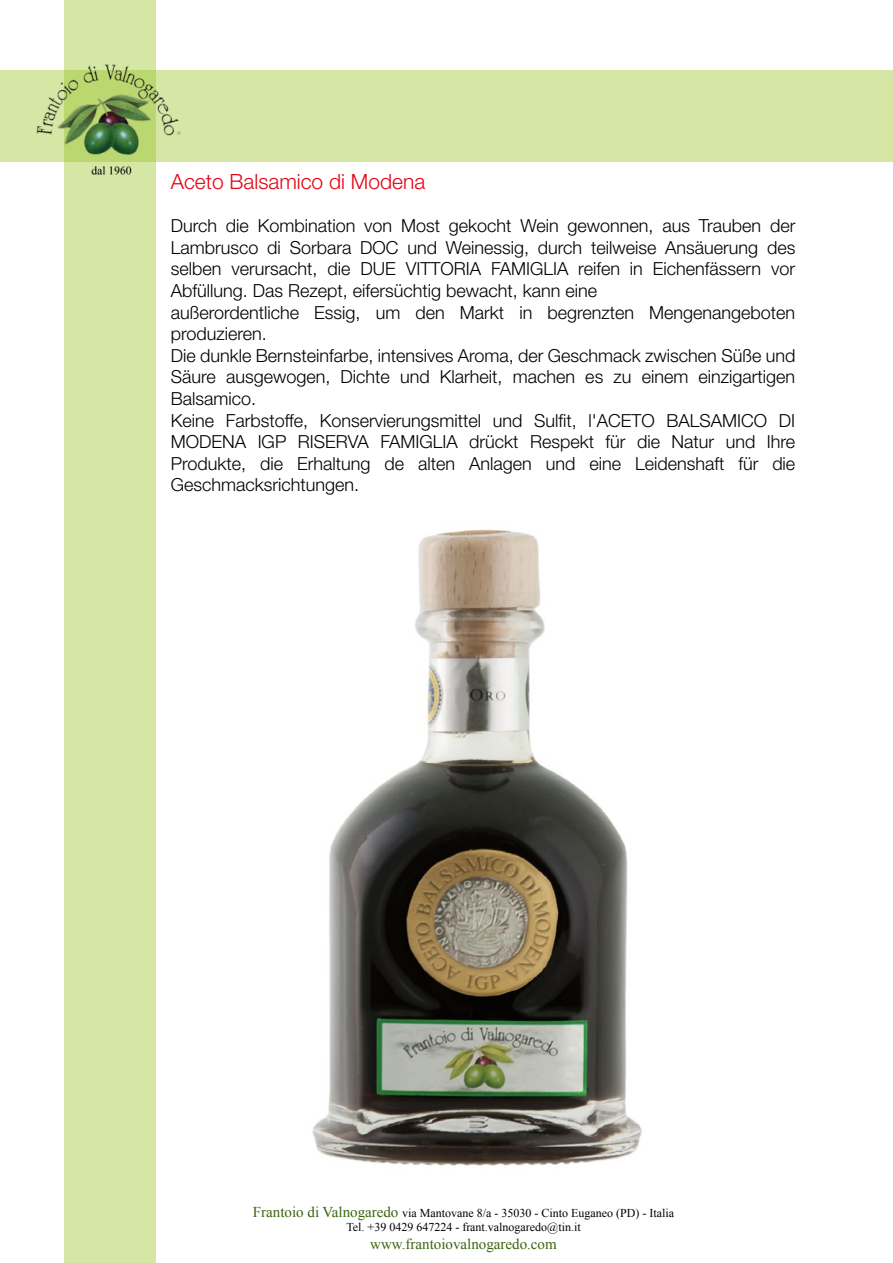
<style>
.page{position:relative;width:893px;height:1263px;background:#fff}
.page>*{position:absolute;margin:0;border:0;box-sizing:border-box;transform-origin:0 0}
.t1{font:300 21px "Helvetica Neue LT Pro";color:#e30614}
.t2{font:300 18px/21.6px "Helvetica Neue LT Pro";color:#000}
.t3{font:15px "Times New Roman";color:#3c6510}
.t4{font:12px/14.4px "Times New Roman";color:#000;text-align:center}
.s1{font-size:15px;color:#3c6510}
</style>
<div class="page">
<div style="left:64px;top:0;width:92px;height:1263px;background:#d5e6a5"></div>
<div style="left:0;top:71px;width:893px;height:91px;background:#d5e6a5"></div>
<img style="left:29px;top:64px;width:165px;height:111px">
<img style="left:312px;top:529px;width:330px;height:637px">
<p class="t1" style="left:171px;top:169px;width:256px">Aceto Balsamico di Modena</p>
<p class="t2" style="left:171px;top:215px;width:626px">Durch die Kombination von Most gekocht Wein gewonnen, aus Trauben der Lambrusco di Sorbara DOC und Weinessig, durch teilweise Ansäuerung des selben verursacht, die DUE VITTORIA FAMIGLIA reifen in Eichenfässern vor Abfüllung. Das Rezept, eifersüchtig bewacht, kann eine<br>außerordentliche Essig, um den Markt in begrenzten Mengenangeboten produzieren.<br>Die dunkle Bernsteinfarbe, intensives Aroma, der Geschmack zwischen Süße und Säure ausgewogen, Dichte und Klarheit, machen es zu einem einzigartigen Balsamico.<br>Keine Farbstoffe, Konservierungsmittel und Sulfit, l'ACETO BALSAMICO DI MODENA IGP RISERVA FAMIGLIA drückt Respekt für die Natur und Ihre Produkte, die Erhaltung de alten Anlagen und eine Leidenshaft für die Geschmacksrichtungen.</p>
<p class="t4" style="left:253px;top:1205px;width:423px"><span class="s1">Frantoio di Valnogaredo</span> via Mantovane 8/a - 35030 - Cinto Euganeo (PD) - Italia<br>Tel. +39 0429 647224 - frant.valnogaredo@tin.it</p>
<p class="t3" style="left:370px;top:1234px;width:188px">www.frantoiovalnogaredo.com</p>
</div>
